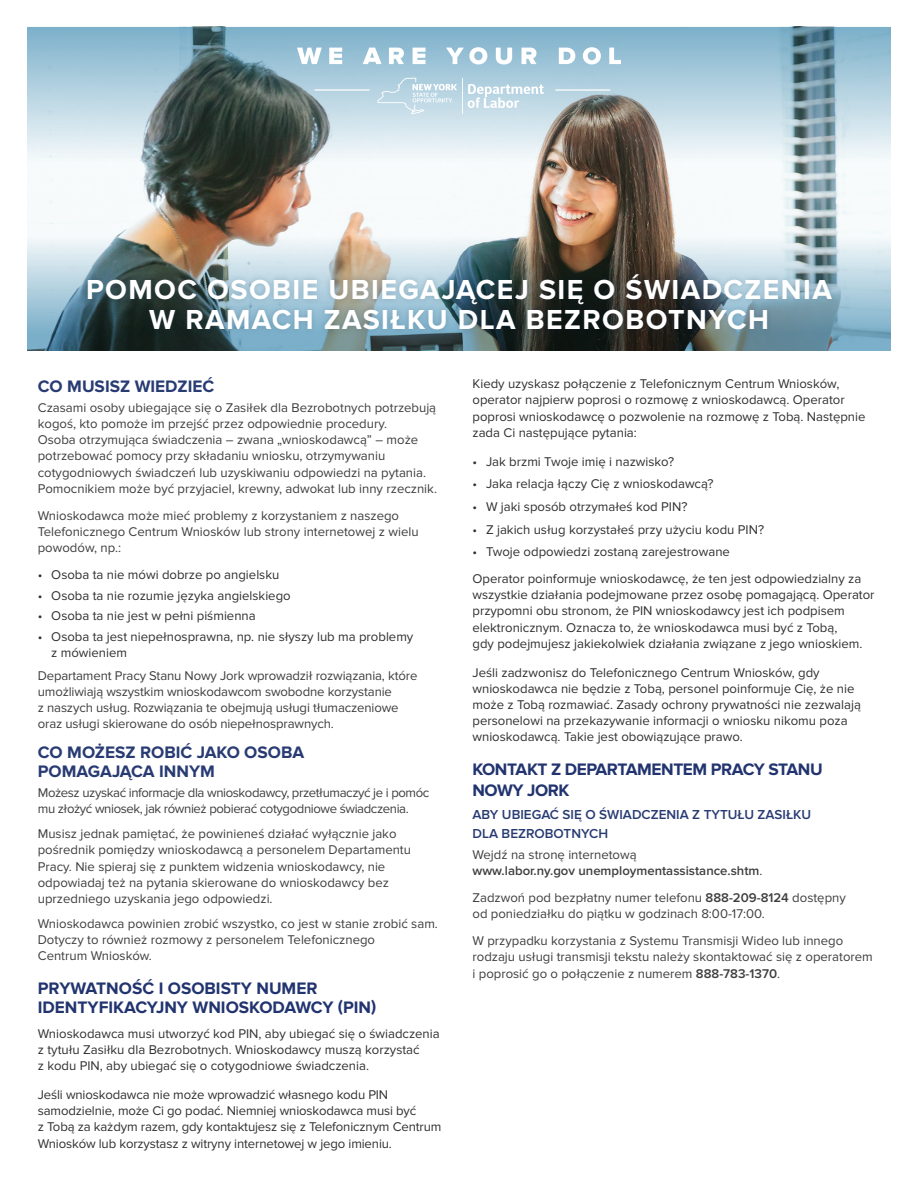
<style>
.page{position:relative;width:918px;height:1188px;background:#fff}
.page>*{position:absolute;margin:0;border:0;box-sizing:border-box;transform-origin:0 0}
.Fact_Sheet_Headline{font:700 28.5px/30px "Proxima Nova";letter-spacing:.05em;color:#fff;text-align:center}
.Section_Headline{font:700 17.25px/18.9px "Proxima Nova";color:#22346f}
.Body_Copy{font:700 17.25px/18.9px "Proxima Nova";color:#283b73}
.Section_Headline-2{font:700 17.25px/21px "Proxima Nova";letter-spacing:-.025em;color:#22346f}
.Body_Copy-2{font:600 13.5px/18.9px "Proxima Nova";color:#283b73}
.Section_Headline-3{font:13.2px/16.2px "Proxima Nova";color:#312f30}
.Body_Copy-3{font:13.2px/16.2px "Proxima Nova";color:#3e3e3f}
.Sub-bullets{font:13.2px/16.2px "Proxima Nova";color:#3e3e3f}
.Sub-bullets-2{font:13.2px/16.2px "Proxima Nova";letter-spacing:-.03em;color:#3e3e3f}
.Body_Copy-4{font:600 13.2px/16.2px "Proxima Nova";color:#3e3e3f}
.s1{font-weight:400}
.s2{font-weight:600}
</style>
<div class="page">
<img style="left:27px;top:162px;width:864px;height:73px">
<svg style="left:27px;top:27px;width:864px;height:135px;background:#9bb4be"></svg>
<img style="left:27px;top:235px;width:864px;height:116px">
<svg style="left:468px;top:84px;width:76px;height:24px"></svg>
<hr style="left:462px;top:78px;width:1px;height:36px;background:#fff">
<svg style="left:377px;top:78px;width:80px;height:36px;background:#c3dbe6"></svg>
<hr style="left:555px;top:89px;width:55px;height:2px;background:#fff">
<hr style="left:314px;top:89px;width:56px;height:2px;background:#fff">
<svg style="left:297px;top:48px;width:25px;height:16px"></svg>
<svg style="left:329px;top:48px;width:13px;height:16px"></svg>
<svg style="left:363px;top:48px;width:19px;height:16px"></svg>
<svg style="left:389px;top:48px;width:15px;height:16px"></svg>
<svg style="left:413px;top:48px;width:13px;height:16px"></svg>
<svg style="left:446px;top:47px;width:41px;height:17px"></svg>
<svg style="left:496px;top:48px;width:16px;height:16px"></svg>
<svg style="left:522px;top:48px;width:15px;height:16px"></svg>
<svg style="left:559px;top:48px;width:16px;height:16px"></svg>
<svg style="left:583px;top:47px;width:18px;height:17px"></svg>
<svg style="left:609px;top:48px;width:12px;height:16px"></svg>
<div style="left:82px;top:269px;width:756px;height:66px;background:#002953;opacity:.2"></div>
<p class="Fact_Sheet_Headline" style="left:86px;top:275px;width:747px">POMOC OSOBIE UBIEGAJĄCEJ SIĘ O ŚWIADCZENIA<br>W RAMACH ZASIŁKU DLA BEZROBOTNYCH</p>
<p class="Body_Copy" style="left:38px;top:377px;width:178px">CO MUSISZ WIEDZIEĆ</p>
<p class="Body_Copy-3" style="left:38px;top:400px;width:401px">Czasami osoby ubiegające się o Zasiłek dla Bezrobotnych potrzebują kogoś, kto pomoże im przejść przez odpowiednie procedury.<br>Osoba otrzymująca świadczenia – zwana „wnioskodawcą” – może potrzebować pomocy przy składaniu wniosku, otrzymywaniu cotygodniowych świadczeń lub uzyskiwaniu odpowiedzi na pytania.<br>Pomocnikiem może być przyjaciel, krewny, adwokat lub inny rzecznik.</p>
<p class="Body_Copy-3" style="left:38px;top:507px;width:382px">Wnioskodawca może mieć problemy z korzystaniem z naszego<br>Telefonicznego Centrum Wniosków lub strony internetowej z wielu powodów, np.:</p>
<p class="Section_Headline-3" style="left:38px;top:567px;width:243px">• Osoba ta nie mówi dobrze po angielsku</p>
<p class="Section_Headline-3" style="left:38px;top:587px;width:254px">• Osoba ta nie rozumie języka angielskiego</p>
<p class="Section_Headline-3" style="left:38px;top:608px;width:219px">• Osoba ta nie jest w pełni piśmienna</p>
<p class="Section_Headline-3" style="left:51px;top:629px;width:364px;text-indent:-14px">• Osoba ta jest niepełnosprawna, np. nie słyszy lub ma problemy z mówieniem</p>
<p class="Body_Copy-3" style="left:38px;top:668px;width:381px">Departament Pracy Stanu Nowy Jork wprowadził rozwiązania, które umożliwiają wszystkim wnioskodawcom swobodne korzystanie<br>z naszych usług. Rozwiązania te obejmują usługi tłumaczeniowe oraz usługi skierowane do osób niepełnosprawnych.</p>
<p class="Body_Copy" style="left:38px;top:743px;width:268px">CO MOŻESZ ROBIĆ JAKO OSOBA<br>POMAGAJĄCA INNYM</p>
<p class="Sub-bullets-2" style="left:38px;top:785px;width:393px">Możesz uzyskać informacje dla wnioskodawcy, przetłumaczyć je i pomóc mu złożyć wniosek, jak również pobierać cotygodniowe świadczenia.</p>
<p class="Sub-bullets" style="left:38px;top:826px;width:375px">Musisz jednak pamiętać, że powinieneś działać wyłącznie jako pośrednik pomiędzy wnioskodawcą a personelem Departamentu Pracy. Nie spieraj się z punktem widzenia wnioskodawcy, nie odpowiadaj też na pytania skierowane do wnioskodawcy bez uprzedniego uzyskania jego odpowiedzi.</p>
<p class="Sub-bullets" style="left:38px;top:915px;width:402px">Wnioskodawca powinien zrobić wszystko, co jest w stanie zrobić sam.<br>Dotyczy to również rozmowy z personelem Telefonicznego<br>Centrum Wniosków.</p>
<p class="Section_Headline" style="left:38px;top:979px;width:340px">PRYWATNOŚĆ I OSOBISTY NUMER<br>IDENTYFIKACYJNY WNIOSKODAWCY (PIN)</p>
<p class="Section_Headline-3" style="left:38px;top:1026px;width:403px">Wnioskodawca musi utworzyć kod PIN, aby ubiegać się o świadczenia z tytułu Zasiłku dla Bezrobotnych. Wnioskodawcy muszą korzystać<br>z kodu PIN, aby ubiegać się o cotygodniowe świadczenia.</p>
<p class="Section_Headline-3" style="left:38px;top:1087px;width:405px">Jeśli wnioskodawca nie może wprowadzić własnego kodu PIN samodzielnie, może Ci go podać. Niemniej wnioskodawca musi być<br>z Tobą za każdym razem, gdy kontaktujesz się z Telefonicznym Centrum Wniosków lub korzystasz z witryny internetowej w jego imieniu.</p>
<p class="Section_Headline-3" style="left:472px;top:376px;width:395px">Kiedy uzyskasz połączenie z Telefonicznym Centrum Wniosków, operator najpierw poprosi o rozmowę z wnioskodawcą. Operator poprosi wnioskodawcę o pozwolenie na rozmowę z Tobą. Następnie zada Ci następujące pytania:</p>
<p class="Section_Headline-3" style="left:472px;top:454px;width:203px">• Jak brzmi Twoje imię i nazwisko?</p>
<p class="Section_Headline-3" style="left:472px;top:476px;width:243px">• Jaka relacja łączy Cię z wnioskodawcą?</p>
<p class="Section_Headline-3" style="left:472px;top:499px;width:216px">• W jaki sposób otrzymałeś kod PIN?</p>
<p class="Section_Headline-3" style="left:472px;top:521px;width:293px">• Z jakich usług korzystałeś przy użyciu kodu PIN?</p>
<p class="Section_Headline-3" style="left:472px;top:544px;width:259px">• Twoje odpowiedzi zostaną zarejestrowane</p>
<p class="Section_Headline-3" style="left:472px;top:571px;width:404px">Operator poinformuje wnioskodawcę, że ten jest odpowiedzialny za wszystkie działania podejmowane przez osobę pomagającą. Operator przypomni obu stronom, że PIN wnioskodawcy jest ich podpisem elektronicznym. Oznacza to, że wnioskodawca musi być z Tobą,<br>gdy podejmujesz jakiekolwiek działania związane z jego wnioskiem.</p>
<p class="Section_Headline-3" style="left:472px;top:664px;width:390px">Jeśli zadzwonisz do Telefonicznego Centrum Wniosków, gdy wnioskodawca nie będzie z Tobą, personel poinformuje Cię, że nie może z Tobą rozmawiać. Zasady ochrony prywatności nie zezwalają personelowi na przekazywanie informacji o wniosku nikomu poza wnioskodawcą. Takie jest obowiązujące prawo.</p>
<p class="Section_Headline-2" style="left:472px;top:759px;width:352px">KONTAKT Z DEPARTAMENTEM PRACY STANU<br>NOWY JORK</p>
<p class="Body_Copy-2" style="left:472px;top:806px;width:340px">ABY UBIEGAĆ SIĘ O ŚWIADCZENIA Z TYTUŁU ZASIŁKU<br>DLA BEZROBOTNYCH</p>
<p class="Body_Copy-4" style="left:472px;top:847px;width:292px"><span class="s1">Wejdź na stronę internetową<br></span>www.labor.ny.gov unemploymentassistance.shtm<span class="s1">.</span></p>
<p class="Body_Copy-3" style="left:472px;top:890px;width:375px">Zadzwoń pod bezpłatny numer telefonu <span class="s2">888-209-8124</span> dostępny od poniedziałku do piątku w godzinach 8:00-17:00.</p>
<p class="Body_Copy-3" style="left:472px;top:933px;width:402px">W przypadku korzystania z Systemu Transmisji Wideo lub innego rodzaju usługi transmisji tekstu należy skontaktować się z operatorem i poprosić go o połączenie z numerem <span class="s2">888-783-1370</span>.</p>
</div>
